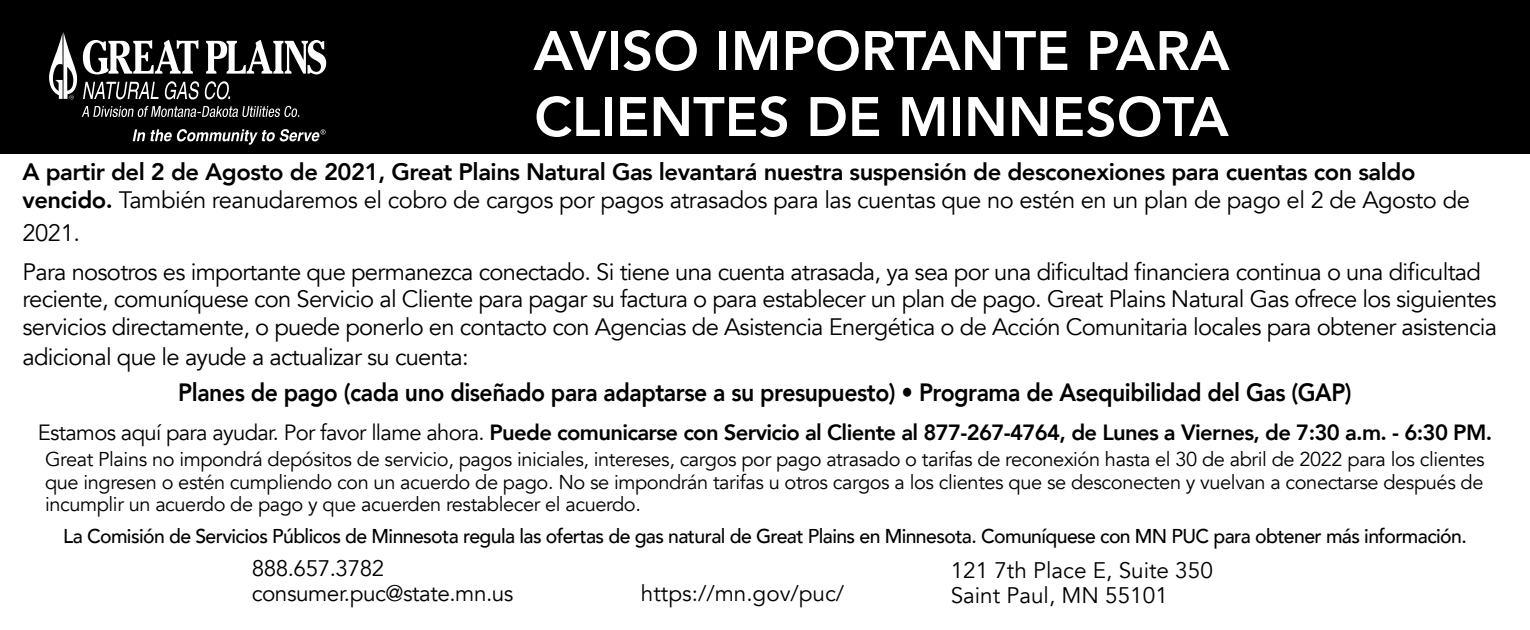
<style>
.page{position:relative;width:1530px;height:630px;background:#fff}
.page>*{position:absolute;margin:0;border:0;box-sizing:border-box;transform-origin:0 0}
.t1{font:800 55px/66px "Avenir";color:#fff}
.t2{font:800 25px "Avenir";letter-spacing:-.02em;color:#000;scale:.92 1}
.t3{font:23.75px/38.8px "Avenir";letter-spacing:-.03em;color:#000}
.t4{font:800 23.75px/27.5px "Avenir";letter-spacing:-.02em;color:#000}
.t5{font:22.5px/25px "Avenir";color:#000}
.t6{font:22.5px/25px "Avenir";letter-spacing:-.02em;color:#000}
.t7{font:800 22px "Avenir";letter-spacing:-.03em;color:#000}
.t8{font:20px/22.5px "Avenir";letter-spacing:-.02em;color:#000;text-align:justify}
.t9{font:500 20px "Avenir";letter-spacing:-.03em;color:#000}
.s1{font-weight:400}
</style>
<div class="page">
<div style="left:0;top:0;width:1530px;height:154px;background:#000"></div>
<svg style="left:83px;top:40px;width:115px;height:34px"></svg>
<svg style="left:206px;top:40px;width:120px;height:34px"></svg>
<svg style="left:83px;top:82px;width:76px;height:17px"></svg>
<svg style="left:165px;top:81px;width:34px;height:18px"></svg>
<svg style="left:205px;top:81px;width:25px;height:18px"></svg>
<svg style="left:49px;top:32px;width:28px;height:67px"></svg>
<svg style="left:133px;top:129px;width:193px;height:16px"></svg>
<svg style="left:82px;top:106px;width:217px;height:11px"></svg>
<h1 class="t1" style="left:533px;top:18px;width:698px">AVISO IMPORTANTE PARA<br>CLIENTES DE MINNESOTA</h1>
<p class="t4" style="left:22px;top:158px;width:1449px">A partir del 2 de Agosto de 2021, Great Plains Natural Gas levantará nuestra suspensión de desconexiones para cuentas con saldo vencido. <span class="s1">También reanudaremos el cobro de cargos por pagos atrasados para las cuentas que no estén en un plan de pago el 2 de Agosto de</span></p>
<p class="t3" style="left:22px;top:214px;width:1460px">2021.<br>Para nosotros es importante que permanezca conectado. Si tiene una cuenta atrasada, ya sea por una dificultad financiera continua o una dificultad</p>
<p class="t3" style="left:22px;top:286px;width:1476px;line-height:27.5px">reciente, comuníquese con Servicio al Cliente para pagar su factura o para establecer un plan de pago. Great Plains Natural Gas ofrece los siguientes servicios directamente, o puede ponerlo en contacto con Agencias de Asistencia Energética o de Acción Comunitaria locales para obtener asistencia</p>
<p class="t3" style="left:22px;top:337px;width:448px">adicional que le ayude a actualizar su cuenta:</p>
<p class="t2" style="left:178px;top:373px;width:1277px">Planes de pago (cada uno diseñado para adaptarse a su presupuesto) • Programa de Asequibilidad del Gas (GAP)</p>
<p class="t7" style="left:38px;top:415px;width:1456px"><span class="s1">Estamos aquí para ayudar. Por favor llame ahora.</span> Puede comunicarse con Servicio al Cliente al 877-267-4764, de Lunes a Viernes, de 7:30 a.m. - 6:30 PM.</p>
<p class="t8" style="left:45px;top:449px;width:1441px">Great Plains no impondrá depósitos de servicio, pagos iniciales, intereses, cargos por pago atrasado o tarifas de reconexión hasta el 30 de abril de 2022 para los clientes que ingresen o estén cumpliendo con un acuerdo de pago. No se impondrán tarifas u otros cargos a los clientes que se desconecten y vuelvan a conectarse después de incumplir un acuerdo de pago y que acuerden restablecer el acuerdo.</p>
<p class="t9" style="left:63px;top:519px;width:1405px">La Comisión de Servicios Públicos de Minnesota regula las ofertas de gas natural de Great Plains en Minnesota. Comuníquese con MN PUC para obtener más información.</p>
<p class="t6" style="left:252px;top:556px;width:263px">888.657.3782 consumer.puc@state.mn.us</p>
<p class="t5" style="left:641px;top:581px;width:205px">https://mn.gov/puc/</p>
<p class="t5" style="left:951px;top:558px;width:264px">121 7th Place E, Suite 350<br>Saint Paul, MN 55101</p>
</div>
